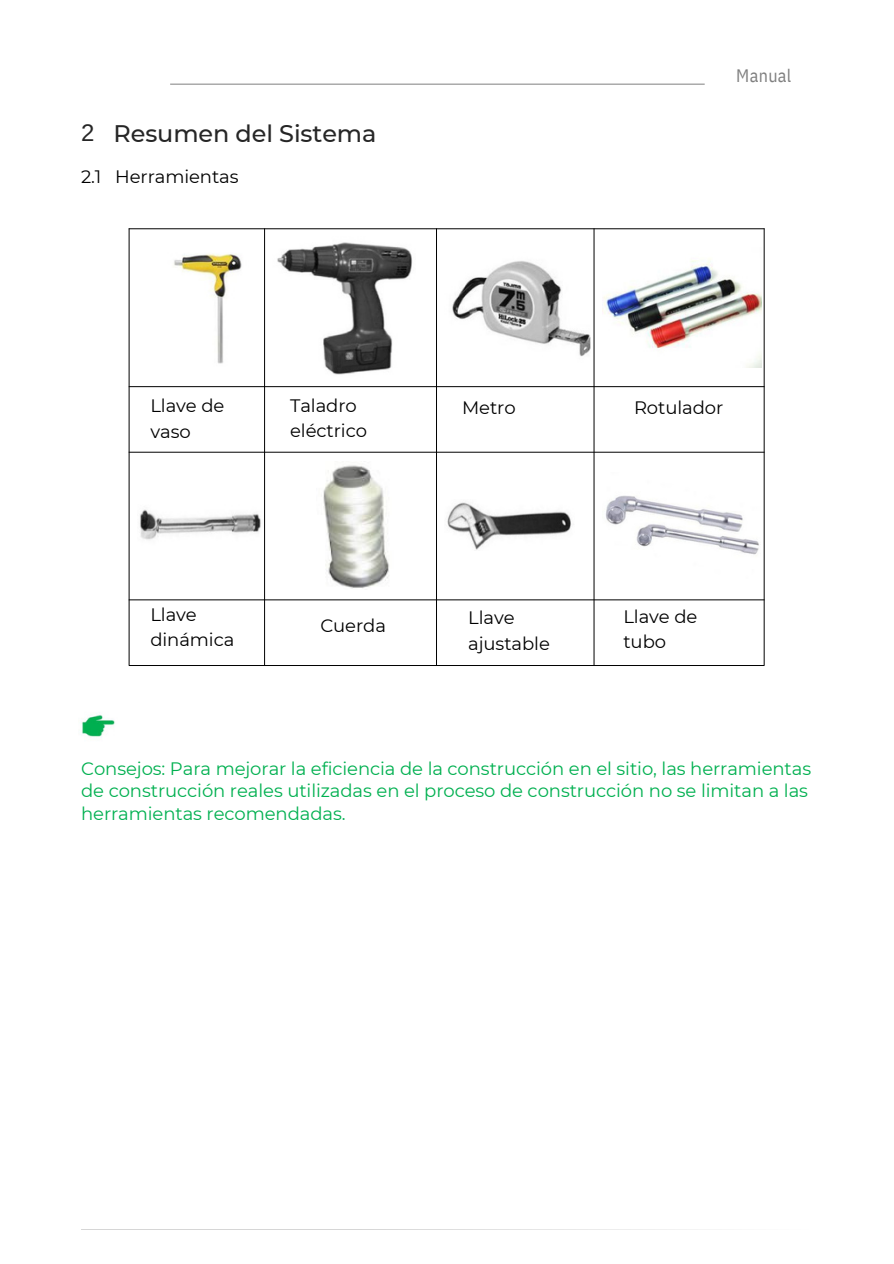
<style>
.page{position:relative;width:894px;height:1264px;background:#fff}
.page>*{position:absolute;margin:0;border:0;box-sizing:border-box;transform-origin:0 0}
.t1{font:500 23.85px "Montserrat";letter-spacing:-.005em;color:#262626}
.t2{font:23.85px "Arimo";color:#262626}
.t3{font:18px/22.5px "Montserrat";letter-spacing:-.005em;color:#00b050}
.t4{font:18px/25.8px "Montserrat";letter-spacing:-.005em;color:#000}
.t5{font:18px "IBM Plex Sans Cond";letter-spacing:.02em;color:#7f7f7f}
</style>
<div class="page">
<hr style="left:170px;top:84px;width:534px;height:1px;background:#7f7f7f">
<img style="left:174px;top:254px;width:68px;height:110px">
<img style="left:277px;top:242px;width:136px;height:133px">
<img style="left:452px;top:261px;width:138px;height:96px">
<img style="left:602px;top:259px;width:159px;height:108px">
<img style="left:140px;top:509px;width:121px;height:31px">
<img style="left:323px;top:465px;width:66px;height:124px">
<img style="left:447px;top:502px;width:124px;height:48px">
<img style="left:606px;top:495px;width:153px;height:60px">
<hr style="left:129px;top:228px;width:635px;height:1px;background:#000">
<hr style="left:129px;top:386px;width:635px;height:1px;background:#000">
<hr style="left:129px;top:452px;width:635px;height:1px;background:#000">
<hr style="left:129px;top:599px;width:635px;height:1px;background:#000">
<hr style="left:129px;top:665px;width:635px;height:1px;background:#000">
<hr style="left:129px;top:228px;width:1px;height:437px;background:#000">
<hr style="left:264px;top:228px;width:1px;height:437px;background:#000">
<hr style="left:436px;top:228px;width:1px;height:437px;background:#000">
<hr style="left:593px;top:228px;width:1px;height:437px;background:#000">
<hr style="left:763px;top:228px;width:1px;height:437px;background:#000">
<img style="left:82px;top:713px;width:33px;height:25px">
<p class="t2" style="left:81px;top:119px;width:15px">2</p>
<p class="t1" style="left:113px;top:119px;width:264px">Resumen del Sistema</p>
<p class="t4" style="left:81px;top:163px;width:159px">2.1 Herramientas</p>
<p class="t5" style="left:736px;top:64px;width:57px">Manual</p>
<p class="t4" style="left:150px;top:392px;width:75px">Llave de</p>
<p class="t4" style="left:150px;top:418px;width:42px">vaso</p>
<p class="t4" style="left:290px;top:393px;width:78px;line-height:24.8px">Taladro eléctrico</p>
<p class="t4" style="left:462px;top:395px;width:55px">Metro</p>
<p class="t4" style="left:633px;top:395px;width:91px">Rotulador</p>
<p class="t4" style="left:150px;top:601px;width:85px">Llave dinámica</p>
<p class="t4" style="left:320px;top:613px;width:67px">Cuerda</p>
<p class="t4" style="left:468px;top:604px;width:83px">Llave ajustable</p>
<p class="t4" style="left:623px;top:604px;width:75px;line-height:24.8px">Llave de tubo</p>
<p class="t3" style="left:81px;top:757px;width:731px">Consejos: Para mejorar la eficiencia de la construcción en el sitio, las herramientas de construcción reales utilizadas en el proceso de construcción no se limitan a las herramientas recomendadas.</p>
</div>
